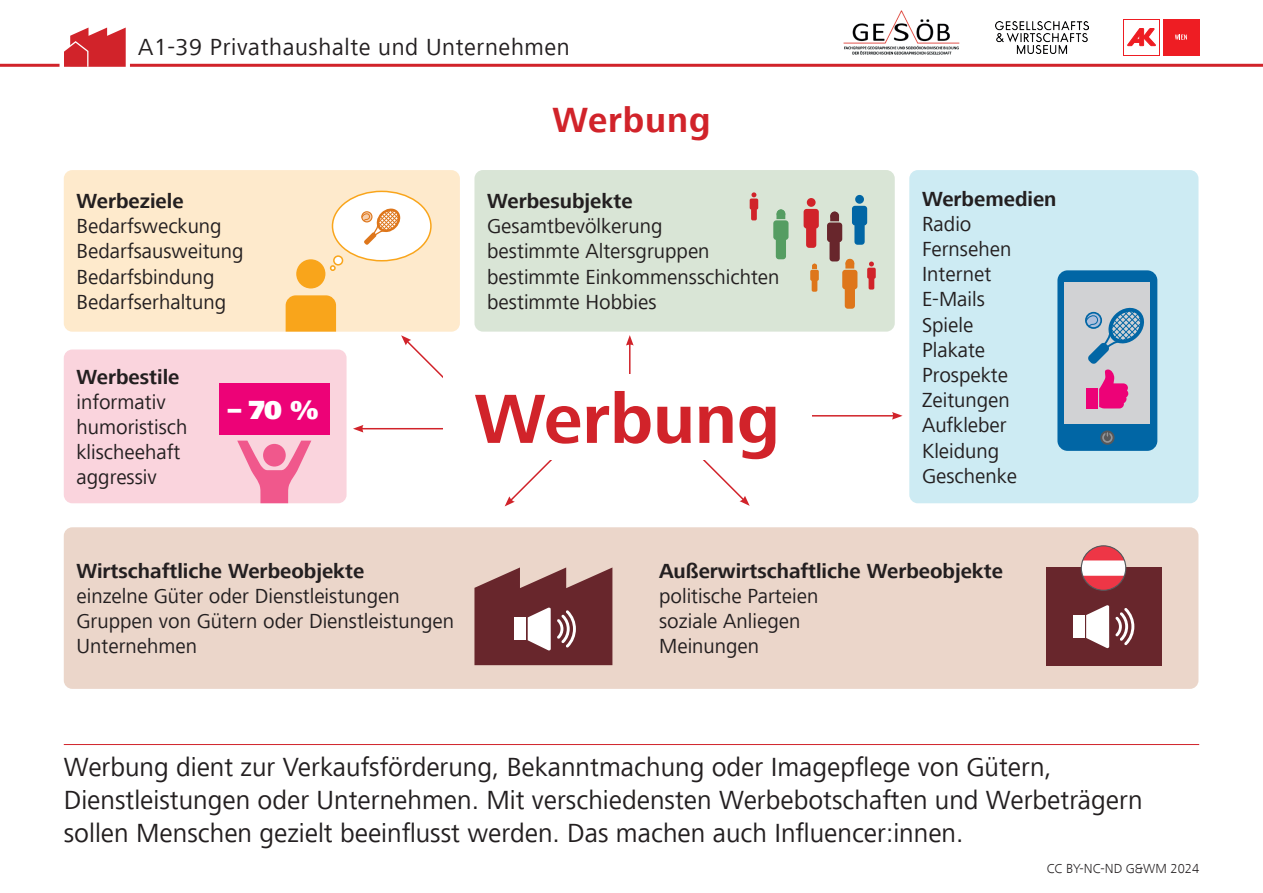
<style>
.page{position:relative;width:1263px;height:893px;background:#fff}
.page>*{position:absolute;margin:0;border:0;box-sizing:border-box;transform-origin:0 0}
.t1{font:700 72px "Frutiger Next LT";color:#d1232a}
.t2{font:700 36px "Frutiger Next LT";letter-spacing:.025em;color:#d1232a}
.t3{font:27px/33px "Frutiger Next LT";color:#231f20}
.t4{font:900 27px "Frutiger Next LT";color:#fff}
.t5{font:24px "Frutiger Next LT";letter-spacing:.025em;color:#231f20}
.t6{font:21px/25.2px "Frutiger Next LT";color:#231f20}
.t7{font:700 21px "Frutiger Next LT";color:#231f20}
.t8{font:300 13.5px "Frutiger Next LT";color:#231f20}
</style>
<div class="page">
<hr style="left:130px;top:64px;width:1133px;height:3px;background:#d1232a">
<hr style="left:64px;top:744px;width:1135px;height:1px;background:#d1232a">
<svg style="left:1123px;top:19px;width:37px;height:36px"></svg>
<div style="left:1124px;top:20px;width:35px;height:34px;background:#fff"></div>
<svg style="left:1127px;top:28px;width:29px;height:18px"></svg>
<div style="left:1163px;top:19px;width:36px;height:36px;background:#ee1d23"></div>
<svg style="left:1175px;top:35px;width:12px;height:5px"></svg>
<img style="left:843px;top:10px;width:117px;height:45px">
<img style="left:995px;top:21px;width:94px;height:33px">
<svg style="left:64px;top:28px;width:62px;height:39px;background:#d8484e"></svg>
<hr style="left:0;top:64px;width:60px;height:3px;background:#d1232a">
<hr style="left:629px;top:343px;width:1px;height:77px;background:#d1232a">
<svg style="left:626px;top:335px;width:8px;height:11px"></svg>
<hr style="left:361px;top:428px;width:91px;height:1px;background:#d1232a">
<svg style="left:353px;top:425px;width:10px;height:7px"></svg>
<svg style="left:401px;top:335px;width:42px;height:43px"></svg>
<hr style="left:749px;top:415px;width:145px;height:2px;background:#d1232a">
<svg style="left:892px;top:412px;width:10px;height:8px"></svg>
<svg style="left:505px;top:460px;width:245px;height:46px"></svg>
<div style="left:443px;top:374px;width:368px;height:85px;background:#fff"></div>
<div style="left:64px;top:170px;width:396px;height:162px;background:#feeacc;border-radius:9px"></div>
<div style="left:64px;top:349px;width:283px;height:154px;background:#fad4dd;border-radius:9px"></div>
<div style="left:474px;top:170px;width:421px;height:162px;background:#d9e5d6;border-radius:9px"></div>
<div style="left:909px;top:170px;width:289px;height:333px;background:#cdebf3;border-radius:9px"></div>
<div style="left:64px;top:527px;width:1134px;height:162px;background:#ebd6ca;border-radius:9px"></div>
<svg style="left:773px;top:210px;width:15px;height:49px"></svg>
<div style="left:807px;top:198px;width:9px;height:9px;background:#d1232a;border-radius:50%"></div>
<svg style="left:803px;top:209px;width:16px;height:39px"></svg>
<svg style="left:810px;top:264px;width:9px;height:28px"></svg>
<svg style="left:750px;top:192px;width:8px;height:28px"></svg>
<div style="left:855px;top:195px;width:9px;height:9px;background:#0166a5;border-radius:50%"></div>
<svg style="left:827px;top:206px;width:49px;height:103px"></svg>
<svg style="left:237px;top:441px;width:74px;height:62px"></svg>
<div style="left:263px;top:444px;width:23px;height:23px;background:#f0588c;border-radius:50%"></div>
<div style="left:219px;top:383px;width:111px;height:52px;background:#ed0277"></div>
<svg style="left:474px;top:567px;width:138px;height:98px;background:#865053"></svg>
<div style="left:296px;top:259px;width:29px;height:29px;background:#f9a51b;border-radius:50%"></div>
<svg style="left:286px;top:295px;width:50px;height:37px;background:#f9a722"></svg>
<div style="left:332px;top:191px;width:99px;height:70px;background:#fff;border-radius:50%"></div>
<div style="left:332px;top:191px;width:100px;height:70px;border:2px solid #f9a51b;border-radius:50%"></div>
<div style="left:334px;top:256px;width:9px;height:9px;background:#fff;border-radius:50%"></div>
<div style="left:333px;top:255px;width:10px;height:11px;border:2px solid #f9a51b;border-radius:50%"></div>
<svg style="left:330px;top:265px;width:6px;height:6px"></svg>
<svg style="left:361px;top:208px;width:40px;height:37px"></svg>
<div style="left:361px;top:211px;width:11px;height:11px;border:1px solid #de761b;border-radius:50%"></div>
<div style="left:1046px;top:567px;width:115px;height:98px;background:#68262c"></div>
<img style="left:1081px;top:546px;width:45px;height:44px;border-radius:22px">
<div style="left:1081px;top:545px;width:45px;height:46px;border:1px solid #57585a;border-radius:50%"></div>
<svg style="left:1115px;top:608px;width:19px;height:37px"></svg>
<div style="left:1073px;top:615px;width:11px;height:23px;background:#fff"></div>
<svg style="left:1086px;top:605px;width:23px;height:43px"></svg>
<div style="left:1057px;top:270px;width:100px;height:181px;background:#0166a5;border-radius:10px"></div>
<div style="left:1065px;top:282px;width:85px;height:141px;background:#d1d2d4"></div>
<svg style="left:1100px;top:430px;width:14px;height:15px"></svg>
<div style="left:1102px;top:432px;width:10px;height:11px;border:2px solid #939598;border-radius:50%"></div>
<svg style="left:1105px;top:431px;width:4px;height:7px"></svg>
<svg style="left:1085px;top:307px;width:59px;height:102px"></svg>
<div style="left:1086px;top:388px;width:12px;height:21px;background:#ed0277"></div>
<p class="t5" style="left:138px;top:34px;width:433px">A1-39 Privathaushalte und Unternehmen</p>
<p class="t7" style="left:77px;top:189px;width:109px">Werbeziele</p>
<p class="t6" style="left:77px;top:214px;width:168px">Bedarfsweckung<br>Bedarfsausweitung<br>Bedarfsbindung<br>Bedarfserhaltung</p>
<p class="t7" style="left:77px;top:365px;width:104px">Werbestile</p>
<p class="t6" style="left:77px;top:389px;width:113px">informativ humoristisch klischeehaft aggressiv</p>
<p class="t4" style="left:228px;top:395px;width:94px">– 70 %</p>
<h2 class="t2" style="left:552px;top:100px;width:160px">Werbung</h2>
<p class="t7" style="left:487px;top:189px;width:147px">Werbesubjekte</p>
<p class="t6" style="left:487px;top:214px;width:294px">Gesamtbevölkerung<br>bestimmte Altersgruppen bestimmte Einkommensschichten bestimmte Hobbies</p>
<h1 class="t1" style="left:474px;top:379px;width:307px">Werbung</h1>
<p class="t7" style="left:922px;top:187px;width:136px">Werbemedien</p>
<p class="t6" style="left:922px;top:211px;width:97px">Radio<br>Fernsehen<br>Internet<br>E-Mails<br>Spiele<br>Plakate<br>Prospekte<br>Zeitungen<br>Aufkleber<br>Kleidung<br>Geschenke</p>
<p class="t7" style="left:77px;top:559px;width:289px">Wirtschaftliche Werbeobjekte</p>
<p class="t7" style="left:659px;top:559px;width:345px">Außerwirtschaftliche Werbeobjekte</p>
<p class="t6" style="left:77px;top:583px;width:325px">einzelne Güter oder Dienstleistungen</p>
<p class="t6" style="left:659px;top:583px;width:161px">politische Parteien</p>
<p class="t6" style="left:77px;top:609px;width:379px">Gruppen von Gütern oder Dienstleistungen</p>
<p class="t6" style="left:659px;top:609px;width:143px">soziale Anliegen</p>
<p class="t6" style="left:77px;top:634px;width:122px">Unternehmen</p>
<p class="t6" style="left:659px;top:634px;width:102px">Meinungen</p>
<p class="t3" style="left:64px;top:751px;width:1080px">Werbung dient zur Verkaufsförderung, Bekanntmachung oder Imagepflege von Gütern,<br>Dienstleistungen oder Unternehmen. Mit verschiedensten Werbebotschaften und Werbeträgern sollen Menschen gezielt beeinflusst werden. Das machen auch Influencer:innen.</p>
<p class="t8" style="left:1047px;top:861px;width:154px">CC BY-NC-ND G&amp;WM 2024</p>
</div>
